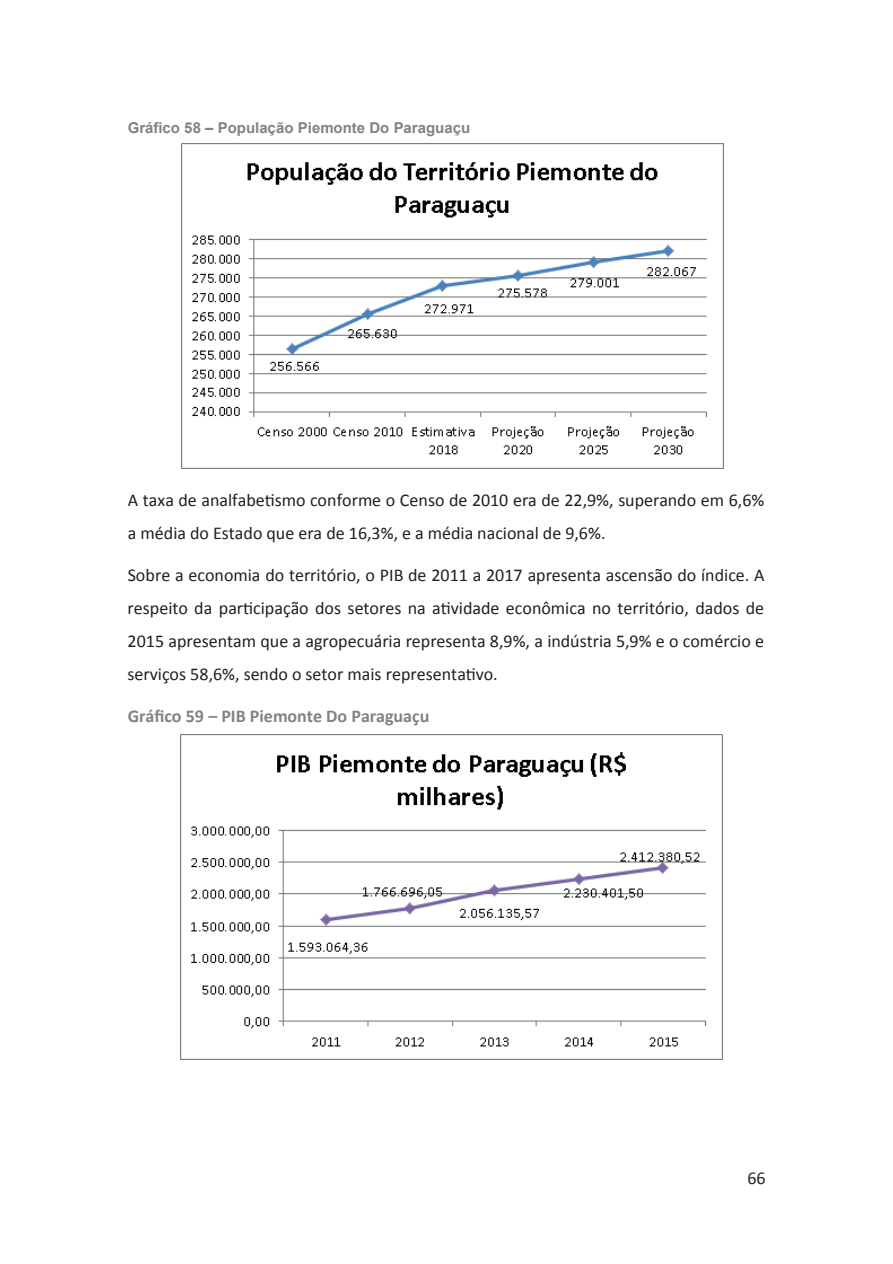
<style>
.page{position:relative;width:893px;height:1264px;background:#fff}
.page>*{position:absolute;margin:0;border:0;box-sizing:border-box;transform-origin:0 0}
.t1{font:18px/33px "Calibri";color:#231f20}
.t2{font:700 18px "Calibri";color:#808285}
.t3{font:700 15px "Arial";color:#808285}
</style>
<div class="page">
<img style="left:182px;top:143px;width:541px;height:325px">
<img style="left:181px;top:734px;width:541px;height:325px">
<p class="t3" style="left:128px;top:118px;width:344px">Gráfico 58 – População Piemonte Do Paraguaçu</p>
<p class="t1" style="left:128px;top:483px;width:638px">A taxa de analfabetismo conforme o Censo de 2010 era de 22,9%, superando em 6,6% a média do Estado que era de 16,3%, e a média nacional de 9,6%.</p>
<p class="t1" style="left:127px;top:558px;width:638px;text-align:justify">Sobre a economia do território, o PIB de 2011 a 2017 apresenta ascensão do índice. A respeito da participação dos setores na atividade econômica no território, dados de 2015 apresentam que a agropecuária representa 8,9%, a indústria 5,9% e o comércio e serviços 58,6%, sendo o setor mais representativo.</p>
<p class="t2" style="left:128px;top:704px;width:303px">Gráfico 59 – PIB Piemonte Do Paraguaçu</p>
<p class="t1" style="left:747px;top:1161px;width:20px">66</p>
</div>
